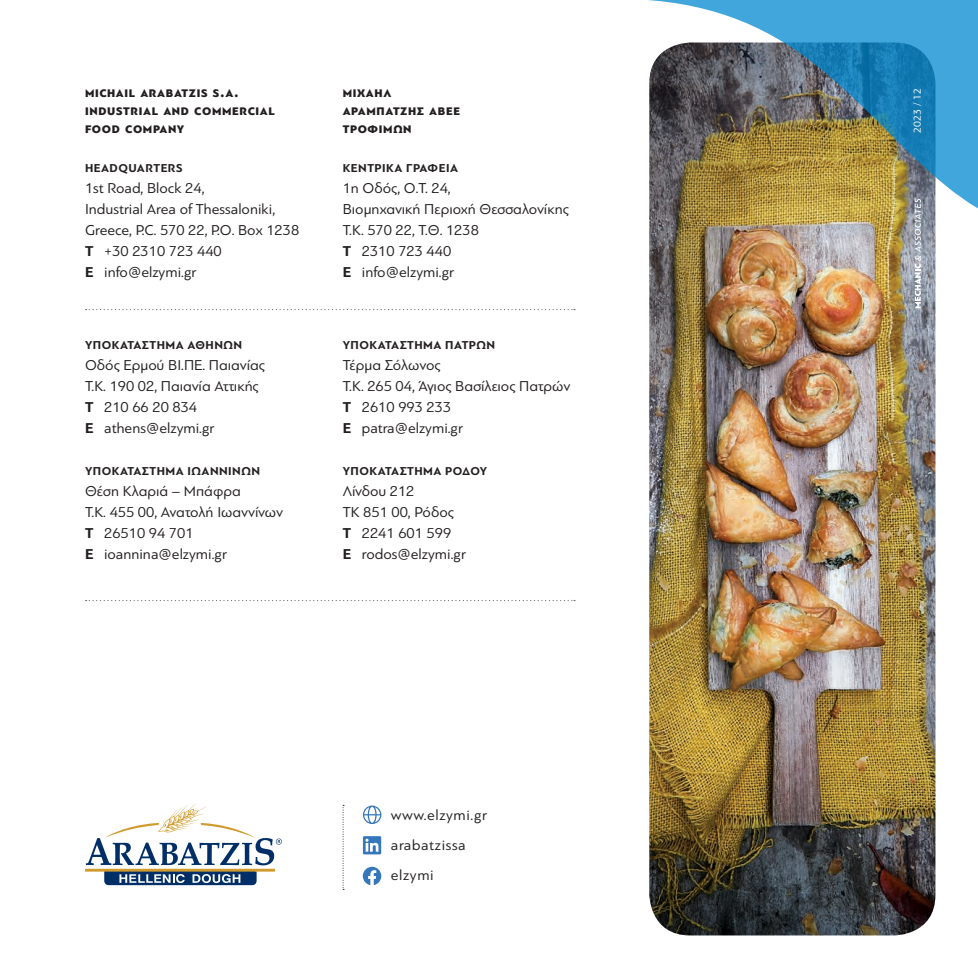
<style>
.page{position:relative;width:978px;height:978px;background:#fff}
.page>*{position:absolute;margin:0;border:0;box-sizing:border-box;transform-origin:0 0}
.t1{font:15px/21px "PF Bague Sans Pro";color:#231f20}
.t2{font:15px/30px "PF Bague Sans Pro";letter-spacing:.04em;color:#231f20}
.t3{font:700 12px "PF Bague Sans Pro";letter-spacing:.04em;color:#231f20}
.t4{font:900 11.55px/18px "PF Bague Sans Pro";letter-spacing:.055em;color:#231f20}
.t5{font:10.5px "PF Agora Sans Pro";color:#fff}
.s1{font-size:16.5px}
.s2{font-weight:700}
</style>
<div class="page">
<img style="left:649px;top:253px;width:286px;height:682px">
<img style="left:648px;top:0;width:330px;height:253px">
<hr style="left:85px;top:869px;width:190px;height:3px;background:#d09b2c">
<svg style="left:86px;top:804px;width:196px;height:81px"></svg>
<svg style="left:915px;top:199px;width:6px;height:109px"></svg>
<svg style="left:343px;top:805px;width:1px;height:85px"></svg>
<svg style="left:86px;top:309px;width:489px;height:1px"></svg>
<svg style="left:86px;top:600px;width:489px;height:1px"></svg>
<svg style="left:363px;top:836px;width:18px;height:18px"></svg>
<svg style="left:363px;top:867px;width:18px;height:18px"></svg>
<svg style="left:363px;top:806px;width:18px;height:18px"></svg>
<p class="t4" style="left:85px;top:84px;width:191px">ΜICHAIL ΑRABATZIS S<span class="s1">.</span>A<span class="s1">.<br></span>INDUSTRIAL AND COMMERCIAL<br>FOOD COMPANY</p>
<p class="t3" style="left:85px;top:161px;width:99px">HEADQUARTERS</p>
<p class="t1" style="left:85px;top:177px;width:216px">1st Road, Block 24,<br>Industrial Area of Thessaloniki,<br>Greece, P.C. 570 22, P.O. Box 1238<br><span class="s2">T</span> +30 2310 723 440<br><span class="s2">E</span> info@elzymi.gr</p>
<p class="t3" style="left:85px;top:338px;width:159px">ΥΠΟΚΑΤΑΣΤΗΜΑ ΑΘΗΝΩΝ</p>
<p class="t1" style="left:85px;top:355px;width:182px">Οδός Ερμού ΒΙ.ΠΕ. Παιανίας<br>Τ.Κ. 190 02, Παιανία Αττικής<br><span class="s2">T</span> 210 66 20 834<br><span class="s2">E</span> athens@elzymi.gr</p>
<p class="t3" style="left:85px;top:464px;width:177px">ΥΠΟΚΑΤΑΣΤΗΜΑ ΙΩΑΝΝΙΝΩΝ</p>
<p class="t1" style="left:85px;top:481px;width:200px">Θέση Κλαριά – Μπάφρα<br>Τ.Κ. 455 00, Ανατολή Ιωαννίνων<br><span class="s2">T</span> 26510 94 701<br><span class="s2">E</span> ioannina@elzymi.gr</p>
<p class="t4" style="left:343px;top:84px;width:119px">ΜΙΧΑΗΛ<br>ΑΡΑΜΠΑΤΖΗΣ ΑΒΕΕ<br>ΤΡΟΦΙΜΩΝ</p>
<p class="t3" style="left:343px;top:161px;width:117px">ΚΕΝΤΡΙΚΑ ΓΡΑΦΕΙΑ</p>
<p class="t1" style="left:343px;top:177px;width:228px">1η Οδός, Ο.Τ. 24,<br>Βιομηχανική Περιοχή Θεσσαλονίκης<br>Τ.Κ. 570 22, Τ.Θ. 1238<br><span class="s2">T</span> 2310 723 440<br><span class="s2">E</span> info@elzymi.gr</p>
<p class="t3" style="left:343px;top:338px;width:154px">ΥΠΟΚΑΤΑΣΤΗΜΑ ΠΑΤΡΩΝ</p>
<p class="t1" style="left:343px;top:355px;width:229px">Τέρμα Σόλωνος<br>Τ.Κ. 265 04, Άγιος Βασίλειος Πατρών<br><span class="s2">T</span> 2610 993 233<br><span class="s2">E</span> patra@elzymi.gr</p>
<p class="t3" style="left:343px;top:464px;width:146px">ΥΠΟΚΑΤΑΣΤΗΜΑ ΡΟΔΟΥ</p>
<p class="t1" style="left:343px;top:481px;width:125px">Λίνδου 212<br>TK 851 00, Ρόδος<br><span class="s2">T</span> 2241 601 599<br><span class="s2">E</span> rodos@elzymi.gr</p>
<p class="t2" style="left:391px;top:800px;width:98px">www.elzymi.gr arabatzissa elzymi</p>
<p class="t5" style="left:911px;top:133px;width:46px;rotate:-90deg">2023 / 12</p>
</div>
